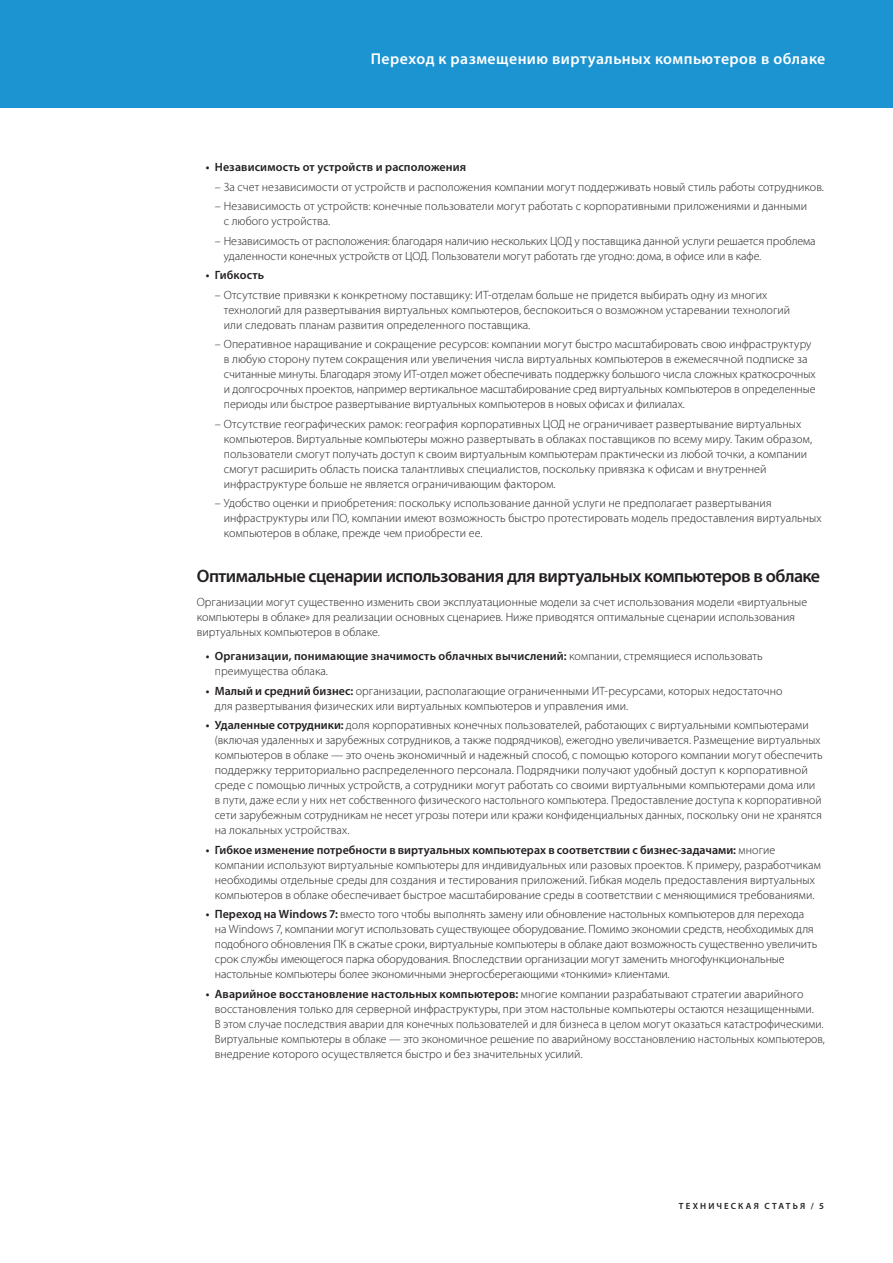
<style>
.page{position:relative;width:893px;height:1263px;background:#fff}
.page>*{position:absolute;margin:0;border:0;box-sizing:border-box;transform-origin:0 0}
._3_Main_Body_Head{font:600 18px "Myriad Pro";letter-spacing:-.03em;color:#231f20}
.t1{font:600 15.75px "Myriad Pro";letter-spacing:.025em;color:#fff}
._5a_Body{font:300 12px/15px "Myriad Pro";color:#231f20}
.t2{font:600 12px/15px "Myriad Pro";letter-spacing:.01em;color:#231f20}
.t3{font:600 9px "Myriad Pro";letter-spacing:.235em;color:#231f20}
.s1{font-weight:300}
.s2{font-weight:600}
</style>
<div class="page">
<div style="left:0;top:0;width:893px;height:108px;background:#1c94d2"></div>
<h2 class="t1" style="left:371px;top:48px;width:456px">Переход к размещению виртуальных компьютеров в облаке</h2>
<p class="t2" style="left:206px;top:159px;width:262px">• Независимость от устройств и расположения</p>
<p class="_5a_Body" style="left:215px;top:179px;width:610px">– За счет независимости от устройств и расположения компании могут поддерживать новый стиль работы сотрудников.</p>
<p class="_5a_Body" style="left:224px;top:198px;width:585px;text-indent:-9px">– Независимость от устройств: конечные пользователи могут работать с корпоративными приложениями и данными с любого устройства.</p>
<p class="_5a_Body" style="left:224px;top:233px;width:593px;text-indent:-9px">– Независимость от расположения: благодаря наличию нескольких ЦОД у поставщика данной услуги решается проблема удаленности конечных устройств от ЦОД. Пользователи могут работать где угодно: дома, в офисе или в кафе.</p>
<p class="t2" style="left:206px;top:267px;width:60px">• Гибкость</p>
<p class="_5a_Body" style="left:224px;top:287px;width:568px;text-indent:-9px">– Отсутствие привязки к конкретному поставщику: ИТ-отделам больше не придется выбирать одну из многих технологий для развертывания виртуальных компьютеров, беспокоиться о возможном устаревании технологий или следовать планам развития определенного поставщика.</p>
<p class="_5a_Body" style="left:224px;top:336px;width:593px;text-indent:-9px">– Оперативное наращивание и сокращение ресурсов: компании могут быстро масштабировать свою инфраструктуру в любую сторону путем сокращения или увеличения числа виртуальных компьютеров в ежемесячной подписке за считанные минуты. Благодаря этому ИТ-отдел может обеспечивать поддержку большого числа сложных краткосрочных и долгосрочных проектов, например вертикальное масштабирование сред виртуальных компьютеров в определенные периоды или быстрое развертывание виртуальных компьютеров в новых офисах и филиалах.</p>
<p class="_5a_Body" style="left:224px;top:416px;width:590px;text-indent:-9px">– Отсутствие географических рамок: география корпоративных ЦОД не ограничивает развертывание виртуальных компьютеров. Виртуальные компьютеры можно развертывать в облаках поставщиков по всему миру. Таким образом, пользователи смогут получать доступ к своим виртуальным компьютерам практически из любой точки, а компании смогут расширить область поиска талантливых специалистов, поскольку привязка к офисам и внутренней инфраструктуре больше не является ограничивающим фактором.</p>
<p class="_5a_Body" style="left:224px;top:495px;width:599px;text-indent:-9px">– Удобство оценки и приобретения: поскольку использование данной услуги не предполагает развертывания инфраструктуры или ПО, компании имеют возможность быстро протестировать модель предоставления виртуальных компьютеров в облаке, прежде чем приобрести ее.</p>
<p class="_3_Main_Body_Head" style="left:197px;top:565px;width:625px">Оптимальные сценарии использования для виртуальных компьютеров в облаке</p>
<p class="_5a_Body" style="left:197px;top:594px;width:612px">Организации могут существенно изменить свои эксплуатационные модели за счет использования модели «виртуальные компьютеры в облаке» для реализации основных сценариев. Ниже приводятся оптимальные сценарии использования виртуальных компьютеров в облаке.</p>
<p class="t2" style="left:215px;top:648px;width:549px;text-indent:-9px">• Организации, понимающие значимость облачных вычислений: <span class="s1">компании, стремящиеся использовать преимущества облака.</span></p>
<p class="_5a_Body" style="left:215px;top:683px;width:569px;text-indent:-9px"><span class="s2">• Малый и средний бизнес:</span> организации, располагающие ограниченными ИТ-ресурсами, которых недостаточно для развертывания физических или виртуальных компьютеров и управления ими.</p>
<p class="_5a_Body" style="left:215px;top:717px;width:609px;text-indent:-9px"><span class="s2">• Удаленные сотрудники:</span> доля корпоративных конечных пользователей, работающих с виртуальными компьютерами (включая удаленных и зарубежных сотрудников, а также подрядчиков), ежегодно увеличивается. Размещение виртуальных компьютеров в облаке — это очень экономичный и надежный способ, с помощью которого компании могут обеспечить поддержку территориально распределенного персонала. Подрядчики получают удобный доступ к корпоративной среде с помощью личных устройств, а сотрудники могут работать со своими виртуальными компьютерами дома или в пути, даже если у них нет собственного физического настольного компьютера. Предоставление доступа к корпоративной сети зарубежным сотрудникам не несет угрозы потери или кражи конфиденциальных данных, поскольку они не хранятся на локальных устройствах.</p>
<p class="_5a_Body" style="left:215px;top:842px;width:607px;text-indent:-9px"><span class="s2">• Гибкое изменение потребности в виртуальных компьютерах в соответствии с бизнес-задачами:</span> многие компании используют виртуальные компьютеры для индивидуальных или разовых проектов. К примеру, разработчикам необходимы отдельные среды для создания и тестирования приложений. Гибкая модель предоставления виртуальных компьютеров в облаке обеспечивает быстрое масштабирование среды в соответствии с меняющимися требованиями.</p>
<p class="_5a_Body" style="left:215px;top:906px;width:604px;text-indent:-9px"><span class="s2">• Переход на Windows 7:</span> вместо того чтобы выполнять замену или обновление настольных компьютеров для перехода на Windows 7, компании могут использовать существующее оборудование. Помимо экономии средств, необходимых для подобного обновления ПК в сжатые сроки, виртуальные компьютеры в облаке дают возможность существенно увеличить срок службы имеющегося парка оборудования. Впоследствии организации могут заменить многофункциональные настольные компьютеры более экономичными энергосберегающими «тонкими» клиентами.</p>
<p class="_5a_Body" style="left:215px;top:986px;width:612px;text-indent:-9px"><span class="s2">• Аварийное восстановление настольных компьютеров:</span> многие компании разрабатывают стратегии аварийного восстановления только для серверной инфраструктуры, при этом настольные компьютеры остаются незащищенными.<br>В этом случае последствия аварии для конечных пользователей и для бизнеса в целом могут оказаться катастрофическими.<br>Виртуальные компьютеры в облаке — это экономичное решение по аварийному восстановлению настольных компьютеров, внедрение которого осуществляется быстро и без значительных усилий.</p>
<p class="t3" style="left:679px;top:1200px;width:147px">ТЕХНИЧЕСКАЯ СТАТЬЯ / 5</p>
</div>
